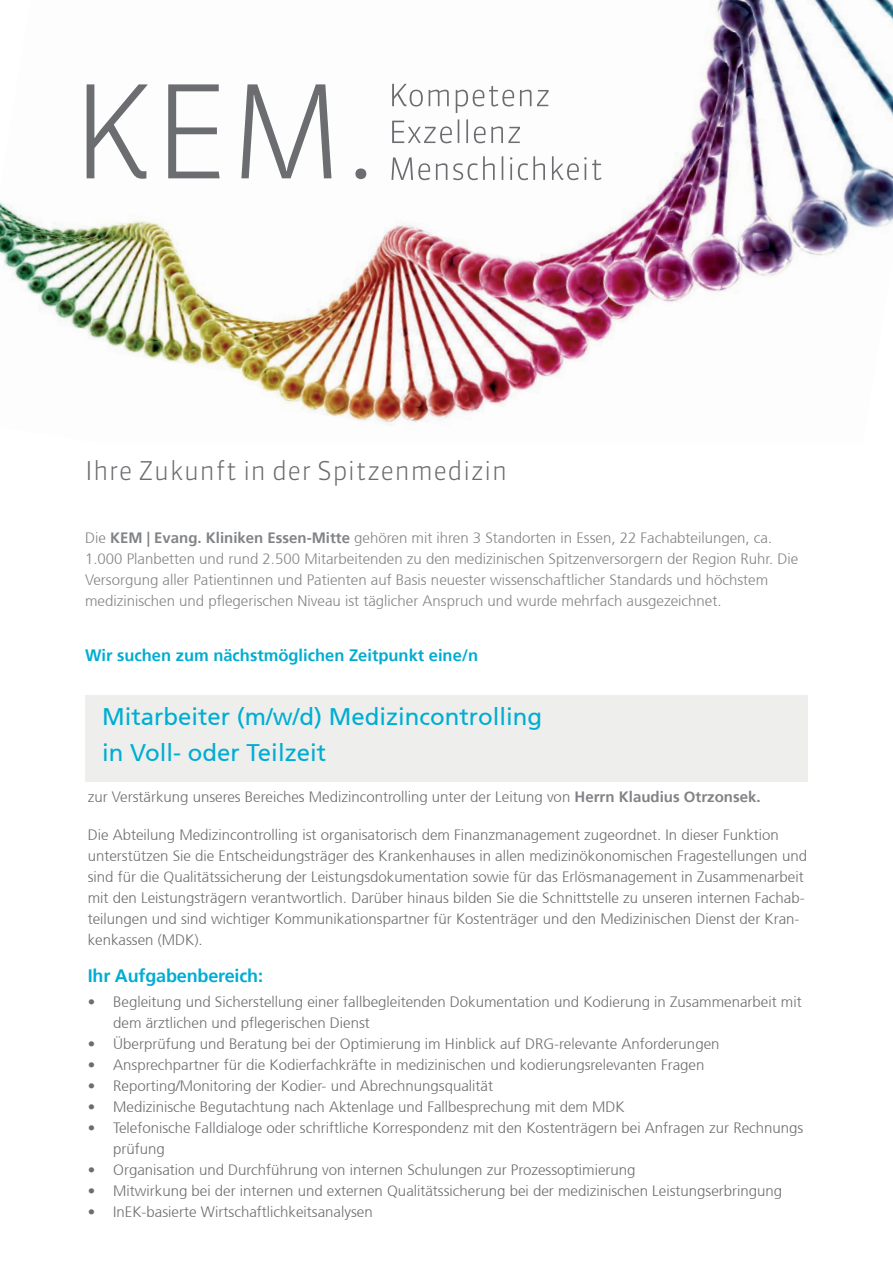
<style>
.page{position:relative;width:893px;height:1263px;background:#fff}
.page>*{position:absolute;margin:0;border:0;box-sizing:border-box;transform-origin:0 0}
.t1{font:300 25.8px "Sanuk";letter-spacing:.01em;color:#6c6d70}
.t2{font:24px "Frutiger 55 Roman";color:#00add2}
.t3{font:700 18px "Frutiger 65";letter-spacing:-.01em;color:#00add2}
.t4{font:700 16.5px "Frutiger 65";color:#00add2}
.t5{font:300 15px/21px "Frutiger 45";color:#6c6d70}
.t6{font:300 15px/21px "Frutiger 45";color:#818386}
.s1{font-family:"Frutiger 65";font-weight:700}
.s2{font-family:"Frutiger 65";font-weight:700;color:#818386}
</style>
<div class="page">
<img style="left:0;top:0;width:893px;height:425px">
<div style="left:85px;top:695px;width:723px;height:86px;background:#eeefec"></div>
<svg style="left:391px;top:156px;width:210px;height:24px"></svg>
<svg style="left:392px;top:119px;width:128px;height:24px"></svg>
<svg style="left:392px;top:84px;width:156px;height:29px"></svg>
<svg style="left:87px;top:84px;width:279px;height:95px"></svg>
<p class="t1" style="left:85px;top:455px;width:424px">Ihre Zukunft in der Spitzenmedizin</p>
<p class="t6" style="left:85px;top:527px;width:715px">Die <span class="s1">KEM | Evang. Kliniken Essen-Mitte</span> gehören mit ihren 3 Standorten in Essen, 22 Fachabteilungen, ca.<br>1.000 Planbetten und rund 2.500 Mitarbeitenden zu den medizinischen Spitzenversorgern der Region Ruhr. Die Versorgung aller Patientinnen und Patienten auf Basis neuester wissenschaftlicher Standards und höchstem medizinischen und pflegerischen Niveau ist täglicher Anspruch und wurde mehrfach ausgezeichnet.</p>
<p class="t4" style="left:85px;top:645px;width:395px">Wir suchen zum nächstmöglichen Zeitpunkt eine/n</p>
<p class="t2" style="left:102px;top:702px;width:442px">Mitarbeiter (m/w/d) Medizincontrolling</p>
<p class="t2" style="left:102px;top:738px;width:225px">in Voll- oder Teilzeit</p>
<p class="t5" style="left:88px;top:787px;width:674px">zur Verstärkung unseres Bereiches Medizincontrolling unter der Leitung von <span class="s2">Herrn Klaudius Otrzonsek.</span></p>
<p class="t5" style="left:88px;top:825px;width:721px">Die Abteilung Medizincontrolling ist organisatorisch dem Finanzmanagement zugeordnet. In dieser Funktion unterstützen Sie die Entscheidungsträger des Krankenhauses in allen medizinökonomischen Fragestellungen und sind für die Qualitätssicherung der Leistungsdokumentation sowie für das Erlösmanagement in Zusammenarbeit mit den Leistungsträgern verantwortlich. Darüber hinaus bilden Sie die Schnittstelle zu unseren internen Fachab&shy;teilungen und sind wichtiger Kommunikationspartner für Kostenträger und den Medizinischen Dienst der Kran&shy;kenkassen (MDK).</p>
<p class="t3" style="left:88px;top:965px;width:177px">Ihr Aufgabenbereich:</p>
<p class="t5" style="left:113px;top:991px;width:690px;text-indent:-26px">• Begleitung und Sicherstellung einer fallbegleitenden Dokumentation und Kodierung in Zusammenarbeit mit dem ärztlichen und pflegerischen Dienst</p>
<p class="t5" style="left:88px;top:1033px;width:633px">• Überprüfung und Beratung bei der Optimierung im Hinblick auf DRG-relevante Anforderungen</p>
<p class="t5" style="left:88px;top:1054px;width:618px">• Ansprechpartner für die Kodierfachkräfte in medizinischen und kodierungsrelevanten Fragen</p>
<p class="t5" style="left:88px;top:1075px;width:407px">• Reporting/Monitoring der Kodier- und Abrechnungsqualität</p>
<p class="t5" style="left:88px;top:1096px;width:538px">• Medizinische Begutachtung nach Aktenlage und Fallbesprechung mit dem MDK</p>
<p class="t5" style="left:113px;top:1117px;width:692px;text-indent:-26px">• Telefonische Falldialoge oder schriftliche Korrespondenz mit den Kostenträgern bei Anfragen zur Rechnungs prüfung</p>
<p class="t5" style="left:88px;top:1159px;width:549px">• Organisation und Durchführung von internen Schulungen zur Prozessoptimierung</p>
<p class="t5" style="left:88px;top:1180px;width:696px">• Mitwirkung bei der internen und externen Qualitätssicherung bei der medizinischen Leistungserbringung</p>
<p class="t5" style="left:88px;top:1201px;width:286px">• InEK-basierte Wirtschaftlichkeitsanalysen</p>
</div>
